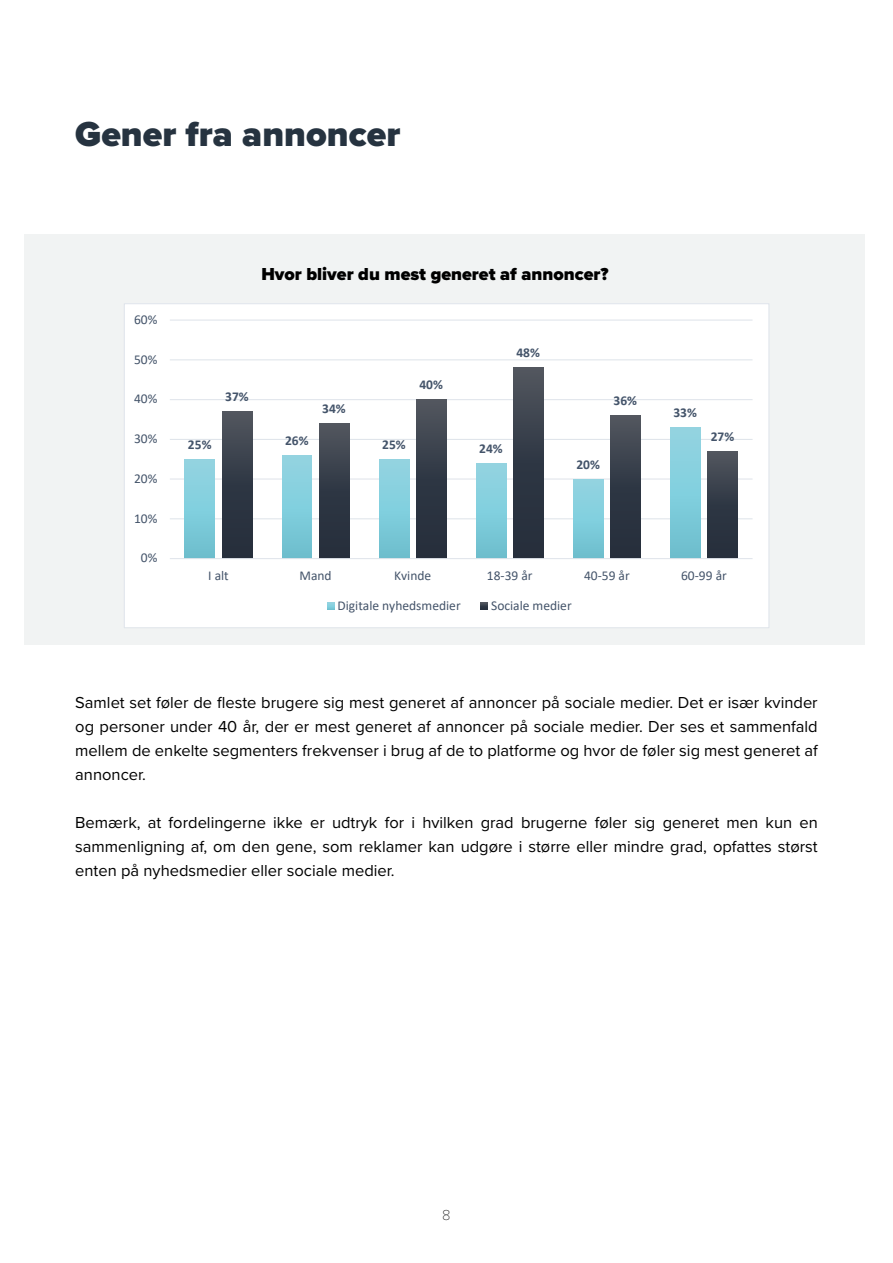
<style>
.page{position:relative;width:893px;height:1263px;background:#fff}
.page>*{position:absolute;margin:0;border:0;box-sizing:border-box;transform-origin:0 0}
.t1{font:900 36px "Proxima Nova";color:#263340}
.t2{font:900 18px "Proxima Nova";color:#000}
.t3{font:16.5px/24px "Proxima Nova";color:#000;text-align:justify}
.t4{font:100 15px "Proxima Nova T";color:#000}
.t5{font:13.5px "Calibri";color:#44546a}
.t6{font:700 13.5px "Calibri";color:#44546a}
</style>
<div class="page">
<div style="left:25px;top:234px;width:840px;height:410px;background:#f1f3f3"></div>
<div style="left:124px;top:304px;width:645px;height:324px;background:#fff"></div>
<hr style="left:170px;top:518px;width:582px;height:1px;background:#e0e5eb">
<hr style="left:170px;top:478px;width:582px;height:2px;background:#e0e5eb">
<hr style="left:170px;top:439px;width:582px;height:1px;background:#e0e5eb">
<hr style="left:170px;top:399px;width:582px;height:1px;background:#e0e5eb">
<hr style="left:170px;top:359px;width:582px;height:1px;background:#e0e5eb">
<hr style="left:170px;top:319px;width:582px;height:2px;background:#e0e5eb">
<div style="left:185px;top:459px;width:30px;height:100px;background:linear-gradient(to bottom,#95d7e5,#6dc1d0)"></div>
<div style="left:282px;top:455px;width:30px;height:104px;background:linear-gradient(to bottom,#95d7e5,#6dc1d0)"></div>
<div style="left:379px;top:459px;width:30px;height:100px;background:linear-gradient(to bottom,#95d7e5,#6dc1d0)"></div>
<div style="left:476px;top:463px;width:30px;height:96px;background:linear-gradient(to bottom,#95d7e5,#6dc1d0)"></div>
<div style="left:573px;top:479px;width:30px;height:80px;background:linear-gradient(to bottom,#95d7e5,#6ec1d0)"></div>
<div style="left:670px;top:427px;width:30px;height:132px;background:linear-gradient(to bottom,#95d7e5,#6dc1d0)"></div>
<div style="left:222px;top:411px;width:30px;height:148px;background:linear-gradient(to bottom,#4c515a,#1f2836)"></div>
<div style="left:319px;top:423px;width:30px;height:136px;background:linear-gradient(to bottom,#4c515a,#1f2836)"></div>
<div style="left:416px;top:400px;width:30px;height:159px;background:linear-gradient(to bottom,#4b515a,#1e2836)"></div>
<div style="left:513px;top:368px;width:30px;height:191px;background:linear-gradient(to bottom,#4b515a,#1e2836)"></div>
<div style="left:610px;top:415px;width:30px;height:144px;background:linear-gradient(to bottom,#4c515a,#1f2836)"></div>
<div style="left:707px;top:451px;width:30px;height:108px;background:linear-gradient(to bottom,#4b515a,#1f2837)"></div>
<hr style="left:170px;top:558px;width:582px;height:1px;background:#e0e5eb">
<svg style="left:327px;top:602px;width:7px;height:8px"></svg>
<svg style="left:481px;top:602px;width:7px;height:8px"></svg>
<h1 class="t1" style="left:75px;top:107px;width:327px">Gener fra annoncer</h1>
<p class="t5" style="left:134px;top:310px;width:25px">60%</p>
<p class="t5" style="left:134px;top:350px;width:25px">50%</p>
<p class="t5" style="left:134px;top:390px;width:25px">40%</p>
<p class="t5" style="left:134px;top:429px;width:25px">30%</p>
<p class="t5" style="left:134px;top:469px;width:25px">20%</p>
<p class="t5" style="left:134px;top:509px;width:25px">10%</p>
<p class="t5" style="left:141px;top:548px;width:18px">0%</p>
<p class="t2" style="left:261px;top:261px;width:349px">Hvor bliver du mest generet af annoncer?</p>
<p class="t6" style="left:516px;top:343px;width:25px">48%</p>
<p class="t6" style="left:419px;top:375px;width:25px">40%</p>
<p class="t6" style="left:225px;top:387px;width:25px">37%</p>
<p class="t6" style="left:322px;top:399px;width:25px">34%</p>
<p class="t6" style="left:614px;top:391px;width:25px">36%</p>
<p class="t6" style="left:673px;top:403px;width:25px">33%</p>
<p class="t6" style="left:188px;top:435px;width:25px">25%</p>
<p class="t6" style="left:285px;top:431px;width:25px">26%</p>
<p class="t6" style="left:382px;top:435px;width:25px">25%</p>
<p class="t6" style="left:479px;top:439px;width:25px">24%</p>
<p class="t6" style="left:711px;top:427px;width:25px">27%</p>
<p class="t6" style="left:576px;top:455px;width:25px">20%</p>
<p class="t5" style="left:208px;top:566px;width:22px">I alt</p>
<p class="t5" style="left:299px;top:566px;width:34px">Mand</p>
<p class="t5" style="left:394px;top:566px;width:39px">Kvinde</p>
<p class="t5" style="left:487px;top:566px;width:47px">18-39 år</p>
<p class="t5" style="left:584px;top:566px;width:47px">40-59 år</p>
<p class="t5" style="left:681px;top:566px;width:47px">60-99 år</p>
<p class="t5" style="left:337px;top:596px;width:125px">Digitale nyhedsmedier</p>
<p class="t5" style="left:491px;top:596px;width:82px">Sociale medier</p>
<p class="t3" style="left:75px;top:689px;width:744px">Samlet set føler de fleste brugere sig mest generet af annoncer på sociale medier. Det er især kvinder og personer under 40 år, der er mest generet af annoncer på sociale medier. Der ses et sammenfald mellem de enkelte segmenters frekvenser i brug af de to platforme og hvor de føler sig mest generet af annoncer.</p>
<p class="t3" style="left:75px;top:809px;width:744px">Bemærk, at fordelingerne ikke er udtryk for i hvilken grad brugerne føler sig generet men kun en sammenligning af, om den gene, som reklamer kan udgøre i større eller mindre grad, opfattes størst enten på nyhedsmedier eller sociale medier.</p>
<p class="t4" style="left:442px;top:1203px;width:10px">8</p>
</div>
